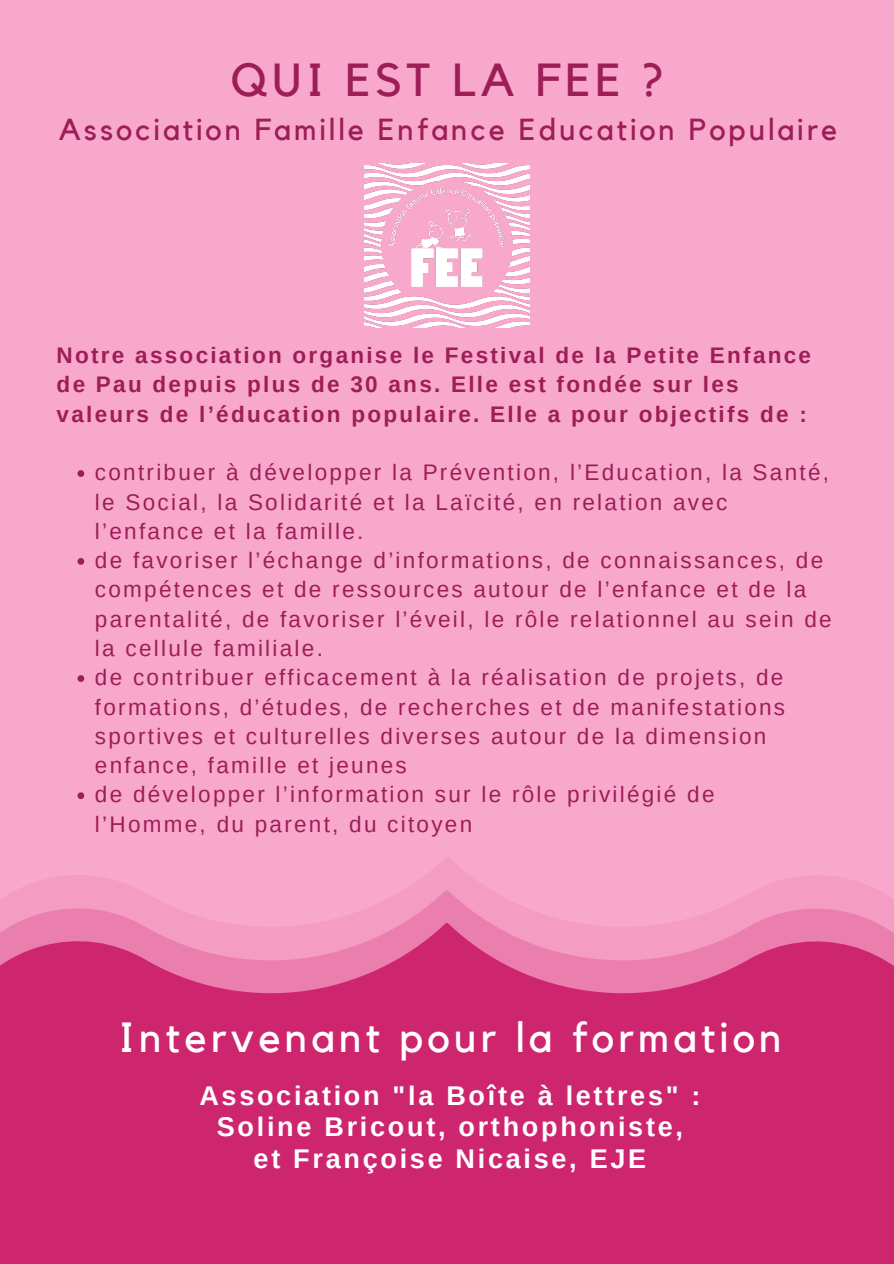
<style>
.page{position:relative;width:894px;height:1264px;background:#fff}
.page>*{position:absolute;margin:0;border:0;box-sizing:border-box;transform-origin:0 0}
.t1{font:46.2px "Kollektif";letter-spacing:.1em;color:#9d1e56}
.t2{font:42px "Kollektif";letter-spacing:.1em;color:#fff}
.t3{font:30.3px "Kollektif";letter-spacing:.1em;color:#9d1e56}
.t4{font:700 27px "Arimo";letter-spacing:.1em;color:#fff}
.t5{font:22.5px/29.2px "Arimo";letter-spacing:.1em;color:#9d1e56}
.t6{font:700 22.5px/29.2px "Arimo";letter-spacing:.1em;color:#9d1e56}
</style>
<div class="page">
<div style="left:0;top:0;width:893px;height:1263px;background:#f8a9cb"></div>
<svg style="left:18px;top:857px;width:859px;height:33px"></svg>
<svg style="left:0;top:890px;width:893px;height:32px"></svg>
<svg style="left:0;top:922px;width:893px;height:341px;background:#d23278"></svg>
<svg style="left:77px;top:470px;width:7px;height:7px"></svg>
<svg style="left:77px;top:558px;width:7px;height:6px"></svg>
<svg style="left:77px;top:675px;width:7px;height:7px"></svg>
<svg style="left:77px;top:792px;width:7px;height:7px"></svg>
<img style="left:365px;top:163px;width:164px;height:164px">
<p class="t1" style="left:231px;top:58px;width:434px">QUI EST LA FEE ?</p>
<p class="t3" style="left:59px;top:116px;width:779px">Association Famille Enfance Education Populaire</p>
<p class="t6" style="left:57px;top:341px;width:755px">Notre association organise le Festival de la Petite Enfance de Pau depuis plus de 30 ans. Elle est fondée sur les valeurs de l’éducation populaire. Elle a pour objectifs de :</p>
<p class="t5" style="left:95px;top:458px;width:735px">contribuer à développer la Prévention, l’Education, la Santé, le Social, la Solidarité et la Laïcité, en relation avec l’enfance et la famille.</p>
<p class="t5" style="left:95px;top:545px;width:738px">de favoriser l’échange d’informations, de connaissances, de compétences et de ressources autour de l’enfance et de la parentalité, de favoriser l’éveil, le rôle relationnel au sein de la cellule familiale.</p>
<p class="t5" style="left:95px;top:663px;width:691px">de contribuer efficacement à la réalisation de projets, de formations, d’études, de recherches et de manifestations sportives et culturelles diverses autour de la dimension enfance, famille et jeunes</p>
<p class="t5" style="left:95px;top:780px;width:621px">de développer l’information sur le rôle privilégié de l’Homme, du parent, du citoyen</p>
<p class="t2" style="left:118px;top:1018px;width:664px">Intervenant pour la formation</p>
<p class="t4" style="left:199px;top:1080px;width:502px">Association "la Boîte à lettres" :</p>
<p class="t4" style="left:217px;top:1111px;width:467px">Soline Bricout, orthophoniste,</p>
<p class="t4" style="left:253px;top:1143px;width:394px">et Françoise Nicaise, EJE</p>
</div>
